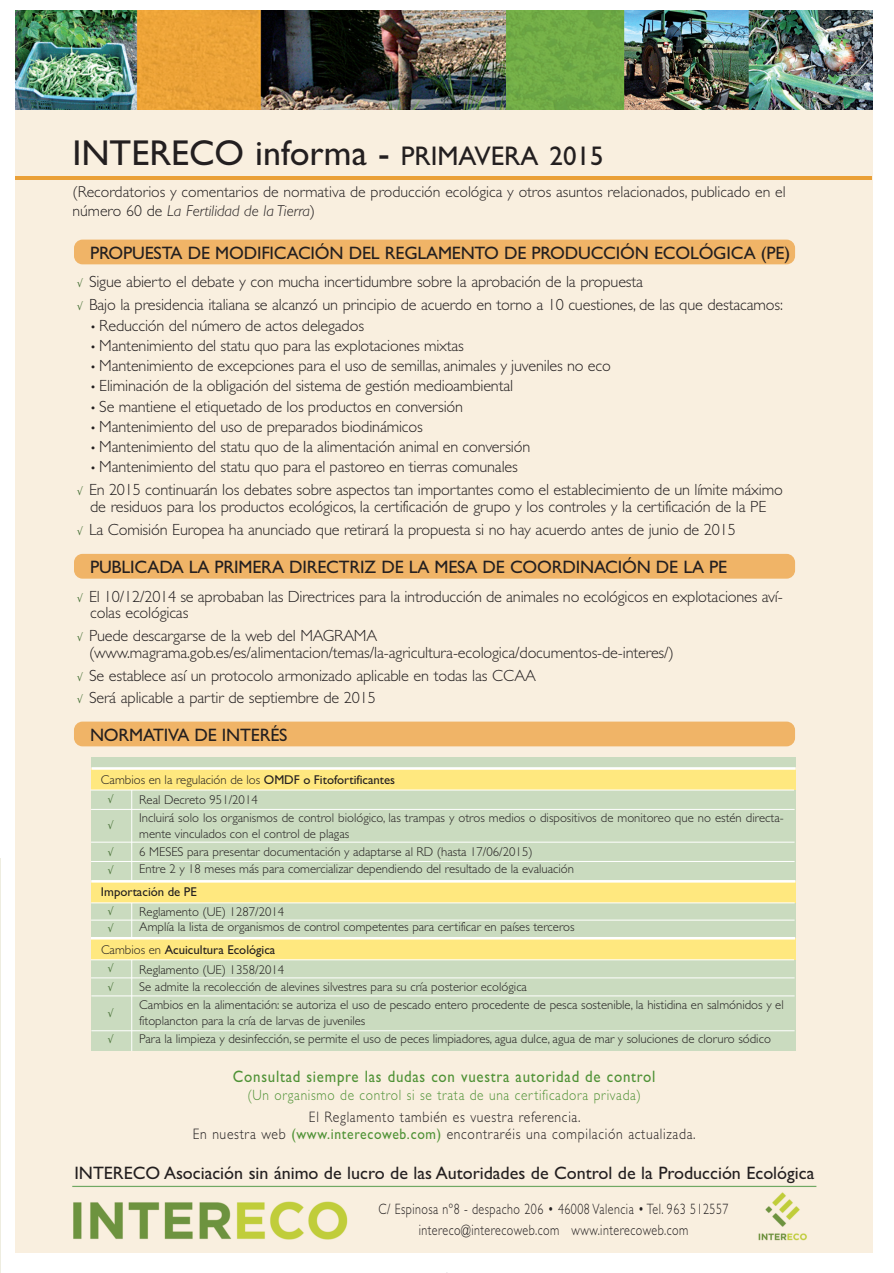
<style>
.page{position:relative;width:894px;height:1273px;background:#fff}
.page>*{position:absolute;margin:0;border:0;box-sizing:border-box;transform-origin:0 0}
.t1{font:36px "Gill Sans";color:#231f20}
.t2{font:18px "Gill Sans";letter-spacing:-.01em;color:#231f20}
.t3{font:16.5px "Gill Sans";letter-spacing:.05em;color:#4f9236;scale:.9 1}
.t4{font:300 16.2px/23px "Gill Sans";letter-spacing:-.01em;color:#231f20}
.t5{font:300 15.75px/18.8px "Gill Sans";color:#231f20}
.t6{font:300 15.15px/17.2px "Gill Sans";letter-spacing:.05em;color:#231f20;text-align:center;scale:.9 1}
.t7{font:300 15px/21px "Gill Sans";letter-spacing:.04em;color:#231f20;text-align:center;scale:.8 1}
.t8{font:300 14.85px "Gill Sans";letter-spacing:.05em;color:#4f9236;scale:.9 1}
.t9{font:300 12.75px/17.9px "Gill Sans";color:#231f20}
.t10{font:12.75px "Gill Sans";color:#231f20}
.s1{font-size:27px}
.s2{font-style:italic}
.s3{color:#467035}
.s4{font-size:12px}
.s5{font-weight:400}
.s6{font-weight:400;color:#4f9236}
</style>
<div class="page">
<hr style="left:0;top:857px;width:1px;height:415px;background:#eeede0">
<div style="left:15px;top:109px;width:857px;height:1143px;background:#f9efdf"></div>
<img style="left:506px;top:10px;width:366px;height:99px">
<img style="left:15px;top:10px;width:491px;height:99px">
<div style="left:74px;top:239px;width:721px;height:25px;background:#f0b467;border-radius:9px"></div>
<hr style="left:15px;top:176px;width:857px;height:4px;background:#eaa037">
<div style="left:74px;top:554px;width:721px;height:24px;background:#f0b467;border-radius:9px"></div>
<div style="left:74px;top:721px;width:721px;height:25px;background:#f0b467;border-radius:9px"></div>
<div style="left:91px;top:756px;width:705px;height:294px;background:#cadbbf"></div>
<hr style="left:131px;top:770px;width:1px;height:281px;background:#fff">
<div style="left:91px;top:768px;width:705px;height:21px;background:#ffe87f"></div>
<hr style="left:91px;top:767px;width:705px;height:2px;background:#fff">
<hr style="left:91px;top:789px;width:703px;height:1px;background:#fff">
<hr style="left:91px;top:861px;width:704px;height:1px;background:#fff">
<hr style="left:91px;top:919px;width:704px;height:1px;background:#fff">
<hr style="left:91px;top:841px;width:704px;height:1px;background:#fff">
<hr style="left:91px;top:809px;width:704px;height:1px;background:#fff">
<hr style="left:91px;top:977px;width:704px;height:1px;background:#fff">
<hr style="left:91px;top:995px;width:704px;height:1px;background:#fff">
<hr style="left:91px;top:1030px;width:704px;height:1px;background:#fff">
<div style="left:91px;top:881px;width:704px;height:21px;background:#ffe87f"></div>
<hr style="left:91px;top:880px;width:704px;height:2px;background:#fff">
<hr style="left:91px;top:902px;width:704px;height:1px;background:#fff">
<div style="left:91px;top:938px;width:704px;height:21px;background:#ffe87f"></div>
<hr style="left:91px;top:936px;width:704px;height:3px;background:#fff">
<hr style="left:91px;top:959px;width:703px;height:1px;background:#fff">
<hr style="left:426px;top:1272px;width:42px;height:1px;background:#000">
<svg style="left:108px;top:919px;width:6px;height:2px"></svg>
<h1 class="t1" style="left:72px;top:131px;width:533px">INTERECO informa - <span class="s1">PRIMAVERA 2015</span></h1>
<p class="t5" style="left:72px;top:183px;width:715px">(Recordatorios y comentarios de normativa de producción ecológica y otros asuntos relacionados, publicado en el número 60 de <span class="s2">La Fertilidad de la Tierra</span>)</p>
<p class="t2" style="left:90px;top:242px;width:702px">PROPUESTA DE MODIFICACIÓN DEL REGLAMENTO DE PRODUCCIÓN ECOLÓGICA (PE)</p>
<p class="t4" style="left:77px;top:270px;width:707px"><span class="s3">√</span> Sigue abierto el debate y con mucha incertidumbre sobre la aprobación de la propuesta<br><span class="s3">√</span> Bajo la presidencia italiana se alcanzó un principio de acuerdo en torno a 10 cuestiones, de las que destacamos:</p>
<p class="t4" style="left:90px;top:313px;width:275px"><span class="s4">•</span> Reducción del número de actos delegados</p>
<p class="t4" style="left:90px;top:334px;width:375px"><span class="s4">•</span> Mantenimiento del statu quo para las explotaciones mixtas</p>
<p class="t4" style="left:90px;top:354px;width:522px"><span class="s4">•</span> Mantenimiento de excepciones para el uso de semillas, animales y juveniles no eco</p>
<p class="t4" style="left:90px;top:374px;width:425px"><span class="s4">•</span> Eliminación de la obligación del sistema de gestión medioambiental</p>
<p class="t4" style="left:90px;top:394px;width:374px"><span class="s4">•</span> Se mantiene el etiquetado de los productos en conversión</p>
<p class="t4" style="left:90px;top:415px;width:334px"><span class="s4">•</span> Mantenimiento del uso de preparados biodinámicos</p>
<p class="t4" style="left:90px;top:435px;width:442px"><span class="s4">•</span> Mantenimiento del statu quo de la alimentación animal en conversión</p>
<p class="t4" style="left:77px;top:455px;width:707px;text-indent:13px"><span class="s4">•</span> Mantenimiento del statu quo para el pastoreo en tierras comunales<br><span class="s3">√</span> En 2015 continuarán los debates sobre aspectos tan importantes como el establecimiento de un límite máximo</p>
<p class="t4" style="left:77px;top:494px;width:690px;text-indent:13px">de residuos para los productos ecológicos, la certificación de grupo y los controles y la certificación de la PE <span class="s3">√</span> La Comisión Europea ha anunciado que retirará la propuesta si no hay acuerdo antes de junio de 2015</p>
<p class="t2" style="left:90px;top:556px;width:639px">PUBLICADA LA PRIMERA DIRECTRIZ DE LA MESA DE COORDINACIÓN DE LA PE</p>
<p class="t4" style="left:90px;top:588px;width:694px;line-height:16.5px;text-indent:-13px"><span class="s3">√</span> El 10/12/2014 se aprobaban las Directrices para la introducción de animales no ecológicos en explotaciones aví&shy;colas ecológicas</p>
<p class="t4" style="left:89px;top:627px;width:586px;line-height:16.5px;text-indent:-12px"><span class="s3">√</span> Puede descargarse de la web del MAGRAMA (www.magrama.gob.es/es/alimentacion/temas/la-agricultura-ecologica/documentos-de-interes/)</p>
<p class="t4" style="left:77px;top:663px;width:460px"><span class="s3">√</span> Se establece así un protocolo armonizado aplicable en todas las CCAA <span class="s3">√</span> Será aplicable a partir de septiembre de 2015</p>
<p class="t2" style="left:90px;top:723px;width:199px">NORMATIVA DE INTERÉS</p>
<p class="t9" style="left:139px;top:769px;width:257px;line-height:20px;text-indent:-38px">Cambios en la regulación de los <span class="s5">OMDF o Fitofortificantes<br></span>Real Decreto 951/2014</p>
<p class="t9" style="left:139px;top:809px;width:646px;line-height:15.8px">Incluirá solo los organismos de control biológico, las trampas y otros medios o dispositivos de monitoreo que no estén directa&shy;mente vinculados con el control de plagas</p>
<p class="t9" style="left:139px;top:842px;width:436px">6 MESES para presentar documentación y adaptarse al RD (hasta 17/06/2015)<br>Entre 2 y 18 meses más para comercializar dependiendo del resultado de la evaluación</p>
<p class="t10" style="left:101px;top:883px;width:97px">Importación de PE</p>
<p class="t9" style="left:139px;top:903px;width:437px;line-height:15.8px">Reglamento (UE) 1287/2014<br>Amplía la lista de organismos de control competentes para certificar en países terceros</p>
<p class="t9" style="left:139px;top:939px;width:146px;line-height:20px;text-indent:-38px">Cambios en <span class="s5">Acuicultura Ecológica<br></span>Reglamento (UE) 1358/2014</p>
<p class="t9" style="left:139px;top:978px;width:646px">Se admite la recolección de alevines silvestres para su cría posterior ecológica<br>Cambios en la alimentación: se autoriza el uso de pescado entero procedente de pesca sostenible, la histidina en salmónidos y el</p>
<p class="t9" style="left:139px;top:1011px;width:633px">fitoplancton para la cría de larvas de juveniles<br>Para la limpieza y desinfección, se permite el uso de peces limpiadores, agua dulce, agua de mar y soluciones de cloruro sódico</p>
<p class="t3" style="left:233px;top:1067px;width:471px">Consultad siempre las dudas con vuestra autoridad de control</p>
<p class="t8" style="left:247px;top:1085px;width:439px">(Un organismo de control si se trata de una certificadora privada)</p>
<p class="t6" style="left:193px;top:1107px;width:560px">El Reglamento también es vuestra referencia.<br>En nuestra web <span class="s6">(www.interecoweb.com)</span> encontraréis una compilación actualizada.</p>
<p class="t2" style="left:74px;top:1161px;width:741px">INTERECO Asociación sin ánimo de lucro de las Autoridades de Control de la Producción Ecológica</p>
<p class="t7" style="left:378px;top:1197px;width:439px">C/ Espinosa nº8 - despacho 206 • 46008 Valencia • Tel. 963 512557 intereco@interecoweb.com www.interecoweb.com</p>
</div>
